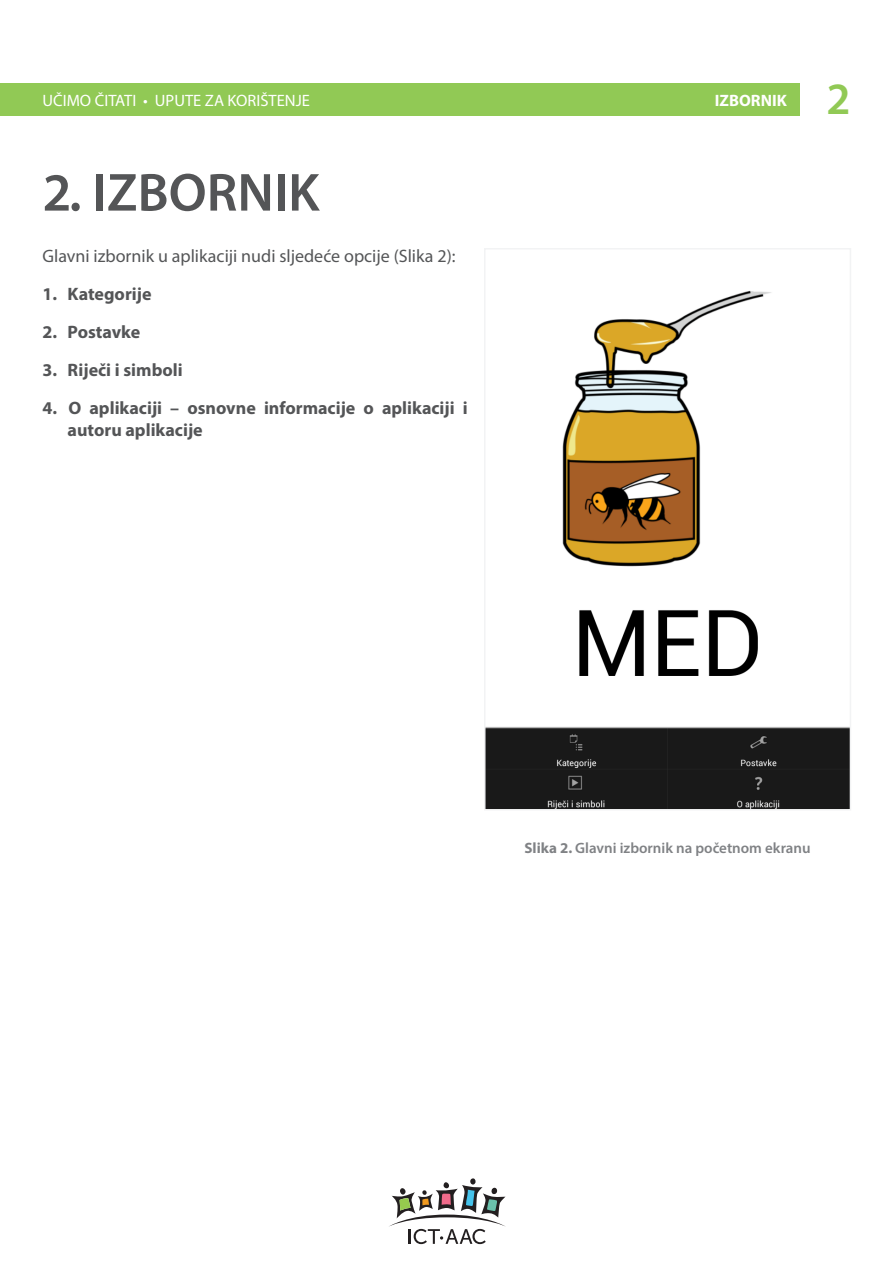
<style>
.page{position:relative;width:893px;height:1263px;background:#fff}
.page>*{position:absolute;margin:0;border:0;box-sizing:border-box;transform-origin:0 0}
.t1{font:600 54px "Myriad Pro";color:#545557}
.t2{font:600 45px "Myriad Pro";color:#91c955}
.t3{font:700 18px/21.6px "Myriad Pro";color:#545557}
.t4{font:18px "Myriad Pro";color:#545557}
.t5{font:16.5px "Myriad Pro";color:#fff}
.t6{font:700 16.5px "Myriad Pro";color:#fff}
.t7{font:600 15px "Myriad Pro";color:#808285}
.s1{font-weight:700}
</style>
<div class="page">
<div style="left:0;top:83px;width:799px;height:33px;background:#91c955"></div>
<svg style="left:470px;top:1178px;width:6px;height:7px"></svg>
<svg style="left:389px;top:1182px;width:117px;height:62px"></svg>
<img style="left:487px;top:290px;width:361px;height:517px">
<div style="left:484px;top:248px;width:367px;height:562px;border:2px solid #f2f3f4"></div>
<p class="t5" style="left:43px;top:91px;width:269px">UČIMO ČITATI • UPUTE ZA KORIŠTENJE</p>
<p class="t6" style="left:715px;top:90px;width:74px">IZBORNIK</p>
<p class="t2" style="left:826px;top:70px;width:26px">2</p>
<p class="t1" style="left:43px;top:158px;width:279px">2. IZBORNIK</p>
<p class="t4" style="left:43px;top:245px;width:414px">Glavni izbornik u aplikaciji nudi sljedeće opcije (Slika 2):</p>
<p class="t3" style="left:43px;top:283px;width:110px">1. Kategorije</p>
<p class="t3" style="left:43px;top:321px;width:99px">2. Postavke</p>
<p class="t3" style="left:43px;top:359px;width:142px">3. Riječi i simboli</p>
<p class="t3" style="left:68px;top:397px;width:402px;text-indent:-25px">4. O aplikaciji – osnovne informacije o aplikaciji i autoru aplikacije</p>
<p class="t7" style="left:525px;top:839px;width:288px"><span class="s1">Slika 2.</span> Glavni izbornik na početnom ekranu</p>
</div>
